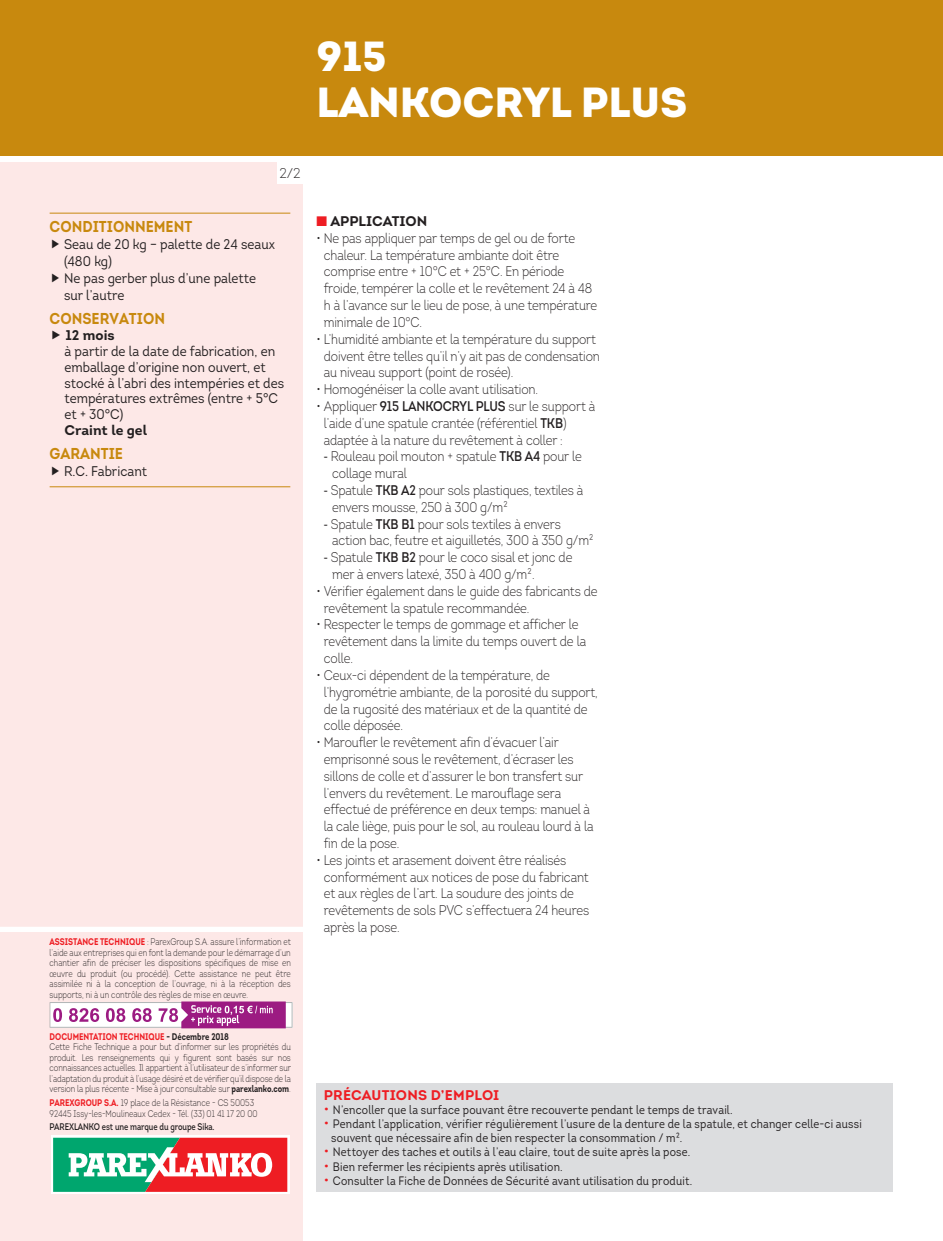
<style>
.page{position:relative;width:943px;height:1241px;background:#fff}
.page>*{position:absolute;margin:0;border:0;box-sizing:border-box;transform-origin:0 0}
.NOM_PRODUIT_P_2{font:900 42px "Intro";color:#fff}
.TITRE_CARACT__COL_GA{font:700 15.75px "Intro";color:#c8890e;scale:.9 1}
.t1{font:300 14px/16.8px "Intro";letter-spacing:-.01em;color:#231f20;scale:.86 1}
.TEXTE_CARACT__COL_GA{font:14px/15.8px "Intro";color:#231f20;scale:.9 1}
.TEXTE_CARACT__COL_GA-2{font:700 14px "Intro";color:#231f20}
.TITRE_PRECAUTIONS_D{font:700 14px "Intro";letter-spacing:.015em;color:#ee1d23}
.t2{font:300 14px "Intro";letter-spacing:-.01em;color:#231f20}
.t3{font:12.25px/14px "Intro";letter-spacing:.015em;color:#231f20;scale:.86 1}
.Pavé_administratif_c{font:300 9.62px/10.5px "Intro";color:#231f20;text-align:justify;scale:.8 1}
.Pavé_administratif_c-2{font:700 9.62px "Intro";color:#ee1d23;scale:.8 1}
.Pavé_administratif_c-3{font:600 9.62px "Intro";letter-spacing:-.01em;color:#231f20;scale:.8 1}
.s1{font-weight:700;color:#ee1d23}
.s2{color:#231f20}
.s3{font-weight:700}
.s4{color:#ee1d23}
.s5{font-weight:600}
.s6{font-family:"Frutiger"}
.s7{font-size:14px;color:#ee1d23}
</style>
<div class="page">
<div style="left:0;top:163px;width:303px;height:1077px;background:#fde8e7"></div>
<div style="left:0;top:0;width:943px;height:156px;background:#c8890e"></div>
<svg style="left:51px;top:1135px;width:238px;height:58px"></svg>
<svg style="left:53px;top:1137px;width:234px;height:54px"></svg>
<div style="left:0;top:926px;width:305px;height:5px;background:#fff"></div>
<div style="left:277px;top:162px;width:26px;height:22px;background:#fff"></div>
<div style="left:316px;top:1083px;width:577px;height:108px;background:#dcdddf"></div>
<hr style="left:50px;top:213px;width:240px;height:1px;background:#c8890e">
<hr style="left:50px;top:486px;width:240px;height:1px;background:#c8890e">
<svg style="left:50px;top:1001px;width:242px;height:27px"></svg>
<p class="NOM_PRODUIT_P_2" style="left:316px;top:29px;width:72px">915</p>
<p class="NOM_PRODUIT_P_2" style="left:316px;top:74px;width:372px">LANKOCRYL PLUS</p>
<p class="t2" style="left:279px;top:165px;width:23px">2/2</p>
<p class="TITRE_CARACT__COL_GA" style="left:50px;top:217px;width:160px">CONDITIONNEMENT</p>
<p class="TEXTE_CARACT__COL_GA" style="left:64px;top:236px;width:236px;line-height:16.8px">Seau de 20 kg – palette de 24 seaux (480 kg)</p>
<p class="TEXTE_CARACT__COL_GA" style="left:64px;top:269px;width:215px;line-height:16.8px">Ne pas gerber plus d’une palette sur l’autre</p>
<p class="TITRE_CARACT__COL_GA" style="left:50px;top:308px;width:130px">CONSERVATION</p>
<p class="TEXTE_CARACT__COL_GA-2" style="left:66px;top:326px;width:51px">12 mois</p>
<p class="TEXTE_CARACT__COL_GA" style="left:64px;top:343px;width:245px">à partir de la date de fabrication, en emballage d’origine non ouvert, et stocké à l’abri des intempéries et des températures extrêmes (entre + 5°C et + 30°C)</p>
<p class="TEXTE_CARACT__COL_GA-2" style="left:64px;top:421px;width:84px">Craint le gel</p>
<p class="TITRE_CARACT__COL_GA" style="left:50px;top:443px;width:83px">GARANTIE</p>
<p class="TEXTE_CARACT__COL_GA" style="left:64px;top:463px;width:94px">R.C. Fabricant</p>
<p class="Pavé_administratif_c" style="left:50px;top:936px;width:303px"><span class="s1">ASSISTANCE TECHNIQUE</span> : ParexGroup S.A. assure l’information et l’aide aux entreprises qui en font la demande pour le démarrage d’un chantier afin de préciser les dispositions spécifiques de mise en œuvre du produit (ou procédé). Cette assistance ne peut être assimilée ni à la conception de l’ouvrage, ni à la réception des supports, ni à un contrôle des règles de mise en œuvre.</p>
<p class="Pavé_administratif_c-2" style="left:50px;top:1030px;width:225px">DOCUMENTATION TECHNIQUE <span class="s2">- Décembre 2018</span></p>
<p class="Pavé_administratif_c" style="left:50px;top:1041px;width:303px">Cette Fiche Technique a pour but d’informer sur les propriétés du produit. Les renseignements qui y figurent sont basés sur nos connaissances actuelles. Il appartient à l’utilisateur de s’informer sur l’adaptation du produit à l’usage désiré et de vérifier qu’il dispose de la version la plus récente - Mise à jour consultable sur <span class="s3">parexlanko.com</span>.</p>
<p class="Pavé_administratif_c" style="left:50px;top:1097px;width:257px"><span class="s1">PAREXGROUP S.A.</span> 19 place de la Résistance - CS 50053</p>
<p class="Pavé_administratif_c" style="left:50px;top:1108px;width:261px">92445 Issy-les-Moulineaux Cedex - Tél. (33) 01 41 17 20 00</p>
<p class="Pavé_administratif_c-3" style="left:50px;top:1120px;width:208px">PAREXLANKO est une marque du groupe Sika.</p>
<p class="TEXTE_CARACT__COL_GA-2" style="left:316px;top:212px;width:112px"><span class="s4">■</span> APPLICATION</p>
<p class="t1" style="left:324px;top:229px;width:319px;text-indent:-7px">• Ne pas appliquer par temps de gel ou de forte chaleur. La température ambiante doit être comprise entre + 10°C et + 25°C. En période froide, tempérer la colle et le revêtement 24 à 48 h à l’avance sur le lieu de pose, à une température minimale de 10°C.</p>
<p class="t1" style="left:324px;top:330px;width:322px;text-indent:-7px">• L’humidité ambiante et la température du support doivent être telles qu’il n’y ait pas de condensation au niveau support (point de rosée).</p>
<p class="t1" style="left:316px;top:381px;width:259px">• Homogénéiser la colle avant utilisation.</p>
<p class="t1" style="left:324px;top:397px;width:317px;text-indent:-7px">• Appliquer <span class="s5">915 LANKOCRYL PLUS</span> sur le support à l’aide d’une spatule crantée (référentiel <span class="s5">TKB</span>) adaptée à la nature du revêtement à coller :</p>
<p class="t1" style="left:332px;top:448px;width:292px;text-indent:-8px"><span class="s6">-</span> Rouleau poil mouton + spatule <span class="s5">TKB A4</span> pour le collage mural</p>
<p class="t1" style="left:332px;top:481px;width:294px;text-indent:-8px"><span class="s6">-</span> Spatule <span class="s5">TKB A2</span> pour sols plastiques, textiles à envers mousse, 250 à 300 g/m²</p>
<p class="t1" style="left:332px;top:515px;width:306px;text-indent:-8px"><span class="s6">-</span> Spatule <span class="s5">TKB B1</span> pour sols textiles à envers action bac, feutre et aiguilletés, 300 à 350 g/m²</p>
<p class="t1" style="left:332px;top:549px;width:281px;text-indent:-8px"><span class="s6">-</span> Spatule <span class="s5">TKB B2</span> pour le coco sisal et jonc de mer à envers latexé, 350 à 400 g/m².</p>
<p class="t1" style="left:324px;top:582px;width:320px;text-indent:-7px">• Vérifier également dans le guide des fabricants de revêtement la spatule recommandée.</p>
<p class="t1" style="left:324px;top:616px;width:306px;text-indent:-7px">• Respecter le temps de gommage et afficher le revêtement dans la limite du temps ouvert de la colle.</p>
<p class="t1" style="left:324px;top:666px;width:320px;text-indent:-7px">• Ceux-ci dépendent de la température, de l’hygrométrie ambiante, de la porosité du support, de la rugosité des matériaux et de la quantité de colle déposée.</p>
<p class="t1" style="left:324px;top:733px;width:315px;text-indent:-7px">• Maroufler le revêtement afin d’évacuer l’air emprisonné sous le revêtement, d’écraser les sillons de colle et d’assurer le bon transfert sur l’envers du revêtement. Le marouflage sera effectué de préférence en deux temps: manuel à la cale liège, puis pour le sol, au rouleau lourd à la fin de la pose.</p>
<p class="t1" style="left:324px;top:851px;width:310px;text-indent:-7px">• Les joints et arasement doivent être réalisés conformément aux notices de pose du fabricant et aux règles de l’art. La soudure des joints de revêtements de sols PVC s’effectuera 24 heures après la pose.</p>
<p class="TITRE_PRECAUTIONS_D" style="left:324px;top:1086px;width:177px">PRÉCAUTIONS D’EMPLOI</p>
<p class="t3" style="left:324px;top:1102px;width:477px"><span class="s7">•</span> N’encoller que la surface pouvant être recouverte pendant le temps de travail.</p>
<p class="t3" style="left:331px;top:1116px;width:618px;text-indent:-7px"><span class="s7">•</span> Pendant l’application, vérifier régulièrement l’usure de la denture de la spatule, et changer celle-ci aussi souvent que nécessaire afin de bien respecter la consommation / m².</p>
<p class="t3" style="left:324px;top:1144px;width:427px"><span class="s7">•</span> Nettoyer des taches et outils à l’eau claire, tout de suite après la pose.</p>
<p class="t3" style="left:324px;top:1158px;width:279px"><span class="s7">•</span> Bien refermer les récipients après utilisation.</p>
<p class="t3" style="left:324px;top:1172px;width:430px"><span class="s7">•</span> Consulter la Fiche de Données de Sécurité avant utilisation du produit.</p>
</div>
